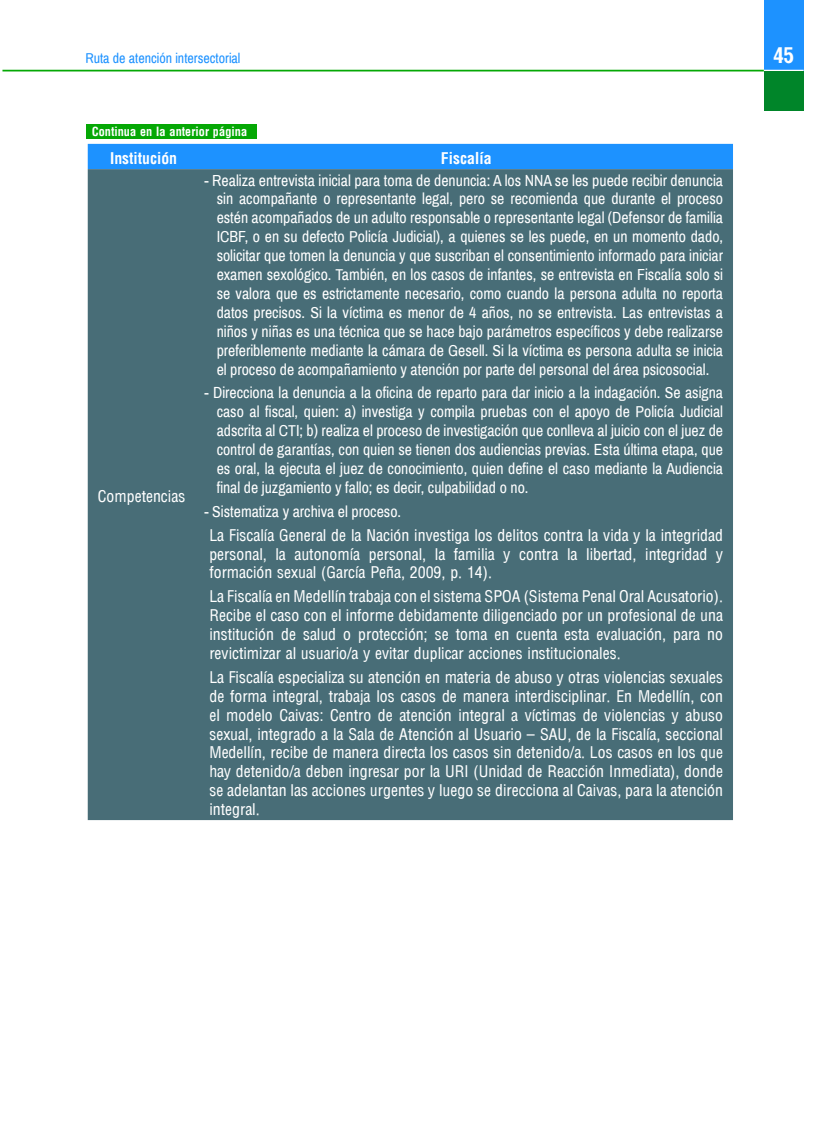
<style>
.page{position:relative;width:819px;height:1141px;background:#fff}
.page>*{position:absolute;margin:0;border:0;box-sizing:border-box;transform-origin:0 0}
.t1{font:700 condensed 21px "Arena";color:#fff}
.t2{font:15.75px/18.9px "Archivo Narrow";color:#fff;text-align:justify}
.t3{font:15.75px/18.9px "Arena Condensed";color:#fff;text-align:justify}
.t4{font:700 condensed 15.75px "Arena";color:#fff}
.t5{font:14px "Archivo Narrow";color:#1d92ff}
.t6{font:700 condensed 12.25px "Arena";color:#fff}
</style>
<div class="page">
<hr style="left:2px;top:70px;width:761px;height:1px;background:#05a805">
<div style="left:763px;top:0;width:40px;height:71px;background:#1d92ff"></div>
<hr style="left:763px;top:70px;width:40px;height:1px;background:#fff">
<div style="left:763px;top:71px;width:40px;height:40px;background:#008529"></div>
<div style="left:88px;top:144px;width:645px;height:25px;background:#1d92ff"></div>
<div style="left:88px;top:169px;width:645px;height:651px;background:#486d77"></div>
<div style="left:87px;top:124px;width:170px;height:15px;background:#05a805"></div>
<p class="t5" style="left:85px;top:50px;width:157px">Ruta de atención intersectorial</p>
<h1 class="t1" style="left:773px;top:42px;width:22px">45</h1>
<p class="t6" style="left:92px;top:124px;width:157px">Continua en la anterior página</p>
<p class="t4" style="left:110px;top:149px;width:69px">Institución</p>
<p class="t4" style="left:441px;top:149px;width:52px">Fiscalía</p>
<p class="t3" style="left:98px;top:487px;width:89px">Competencias</p>
<p class="t2" style="left:217px;top:171px;width:508px;text-indent:-12px">- Realiza entrevista inicial para toma de denuncia: A los NNA se les puede recibir denuncia sin acompañante o representante legal, pero se recomienda que durante el proceso estén acompañados de un adulto responsable o representante legal (Defensor de familia ICBF, o en su defecto Policía Judicial), a quienes se les puede, en un momento dado, solicitar que tomen la denuncia y que suscriban el consentimiento informado para iniciar examen sexológico. También, en los casos de infantes, se entrevista en Fiscalía solo si se valora que es estrictamente necesario, como cuando la persona adulta no reporta datos precisos. Si la víctima es menor de 4 años, no se entrevista. Las entrevistas a niños y niñas es una técnica que se hace bajo parámetros específicos y debe realizarse preferiblemente mediante la cámara de Gesell. Si la víctima es persona adulta se inicia el proceso de acompañamiento y atención por parte del personal del área psicosocial.</p>
<p class="t2" style="left:217px;top:384px;width:508px;text-indent:-12px">- Direcciona la denuncia a la oficina de reparto para dar inicio a la indagación. Se asigna caso al fiscal, quien: a) investiga y compila pruebas con el apoyo de Policía Judicial adscrita al CTI; b) realiza el proceso de investigación que conlleva al juicio con el juez de control de garantías, con quien se tienen dos audiencias previas. Esta última etapa, que es oral, la ejecuta el juez de conocimiento, quien define el caso mediante la Audiencia final de juzgamiento y fallo; es decir, culpabilidad o no.</p>
<p class="t2" style="left:204px;top:502px;width:198px">- Sistematiza y archiva el proceso.</p>
<p class="t3" style="left:209px;top:526px;width:515px">La Fiscalía General de la Nación investiga los delitos contra la vida y la integridad personal, la autonomía personal, la familia y contra la libertad, integridad y formación sexual (García Peña, 2009, p. 14).</p>
<p class="t3" style="left:209px;top:587px;width:515px">La Fiscalía en Medellín trabaja con el sistema SPOA (Sistema Penal Oral Acusatorio).<br>Recibe el caso con el informe debidamente diligenciado por un profesional de una institución de salud o protección; se toma en cuenta esta evaluación, para no revictimizar al usuario/a y evitar duplicar acciones institucionales.</p>
<p class="t3" style="left:209px;top:668px;width:515px">La Fiscalía especializa su atención en materia de abuso y otras violencias sexuales de forma integral, trabaja los casos de manera interdisciplinar. En Medellín, con el modelo Caivas: Centro de atención integral a víctimas de violencias y abuso sexual, integrado a la Sala de Atención al Usuario – SAU, de la Fiscalía, seccional Medellín, recibe de manera directa los casos sin detenido/a. Los casos en los que hay detenido/a deben ingresar por la URI (Unidad de Reacción Inmediata), donde se adelantan las acciones urgentes y luego se direcciona al Caivas, para la atención integral.</p>
</div>
